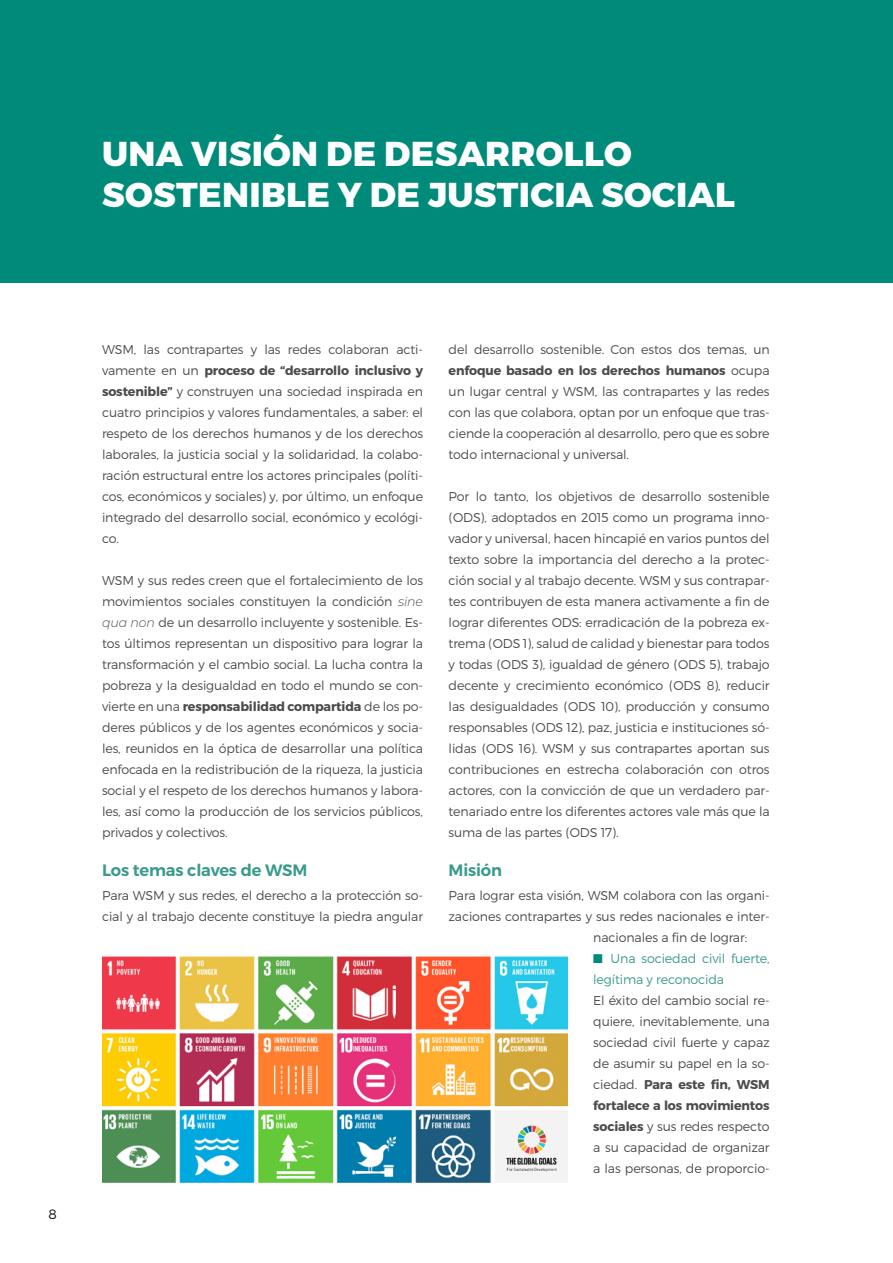
<style>
.page{position:relative;width:893px;height:1263px;background:#fff}
.page>*{position:absolute;margin:0;border:0;box-sizing:border-box;transform-origin:0 0}
.t1{font:800 34.5px/40.5px "Montserrat";letter-spacing:.01em;color:#fff}
.t2{font:600 16.5px "Montserrat";letter-spacing:-.01em;color:#3a9a8c}
.t3{font:300 13.5px "Montserrat";color:#000}
.t4{font:300 12.75px/21px "Montserrat";letter-spacing:-.01em;color:#4b4b4d;text-align:justify}
.t5{font:300 12.75px/21px "Montserrat";letter-spacing:-.01em;color:#3a9a8c}
.s1{font-weight:700}
.s2{font-style:italic}
.s3{color:#008a7a}
</style>
<div class="page">
<div style="left:0;top:0;width:893px;height:283px;background:#008a7a"></div>
<img style="left:102px;top:957px;width:466px;height:225px">
<h1 class="t1" style="left:102px;top:135px;width:634px">UNA VISIÓN DE DESARROLLO<br>SOSTENIBLE Y DE JUSTICIA SOCIAL</h1>
<p class="t3" style="left:48px;top:1206px;width:10px">8</p>
<p class="t4" style="left:102px;top:338px;width:323px">WSM, las contrapartes y las redes colaboran acti&shy;vamente en un <span class="s1">proceso de “desarrollo inclusivo y sostenible”</span> y construyen una sociedad inspirada en cuatro principios y valores fundamentales, a saber: el respeto de los derechos humanos y de los derechos laborales, la justicia social y la solidaridad, la colabo&shy;ración estructural entre los actores principales (políti&shy;cos, económicos y sociales) y, por último, un enfoque integrado del desarrollo social, económico y ecológi&shy;co.</p>
<p class="t4" style="left:102px;top:569px;width:323px">WSM y sus redes creen que el fortalecimiento de los movimientos sociales constituyen la condición <span class="s2">sine qua non</span> de un desarrollo incluyente y sostenible. Es&shy;tos últimos representan un dispositivo para lograr la transformación y el cambio social. La lucha contra la pobreza y la desigualdad en todo el mundo se con&shy;vierte en una <span class="s1">responsabilidad compartida</span> de los po&shy;deres públicos y de los agentes económicos y socia&shy;les, reunidos en la óptica de desarrollar una política enfocada en la redistribución de la riqueza, la justicia social y el respeto de los derechos humanos y labora&shy;les, así como la producción de los servicios públicos, privados y colectivos.</p>
<p class="t2" style="left:102px;top:859px;width:207px">Los temas claves de WSM</p>
<p class="t4" style="left:102px;top:884px;width:323px">Para WSM y sus redes, el derecho a la protección so&shy;cial y al trabajo decente constituye la piedra angular</p>
<p class="t4" style="left:449px;top:338px;width:323px">del desarrollo sostenible. Con estos dos temas, un <span class="s1">enfoque basado en los derechos humanos</span> ocupa un lugar central y WSM, las contrapartes y las redes con las que colabora, optan por un enfoque que tras&shy;ciende la cooperación al desarrollo, pero que es sobre todo internacional y universal.</p>
<p class="t4" style="left:449px;top:485px;width:323px">Por lo tanto, los objetivos de desarrollo sostenible (ODS), adoptados en 2015 como un programa inno&shy;vador y universal, hacen hincapié en varios puntos del texto sobre la importancia del derecho a la protec&shy;ción social y al trabajo decente. WSM y sus contrapar&shy;tes contribuyen de esta manera activamente a fin de lograr diferentes ODS: erradicación de la pobreza ex&shy;trema (ODS 1), salud de calidad y bienestar para todos y todas (ODS 3), igualdad de género (ODS 5), trabajo decente y crecimiento económico (ODS 8), reducir las desigualdades (ODS 10), producción y consumo responsables (ODS 12), paz, justicia e instituciones só&shy;lidas (ODS 16). WSM y sus contrapartes aportan sus contribuciones en estrecha colaboración con otros actores, con la convicción de que un verdadero par&shy;tenariado entre los diferentes actores vale más que la suma de las partes (ODS 17).</p>
<p class="t2" style="left:449px;top:859px;width:55px">Misión</p>
<p class="t4" style="left:449px;top:884px;width:323px">Para lograr esta visión, WSM colabora con las organi-</p>
<p class="t4" style="left:449px;top:905px;width:323px">zaciones contrapartes y sus redes nacionales e inter-</p>
<p class="t4" style="left:593px;top:926px;width:155px">nacionales a fin de lograr:</p>
<p class="t5" style="left:593px;top:947px;width:178px"><span class="s3">■</span> Una sociedad civil fuerte, legítima y reconocida</p>
<p class="t4" style="left:593px;top:989px;width:178px;text-align:left">El éxito del cambio social re&shy;quiere, inevitablemente, una sociedad civil fuerte y capaz de asumir su papel en la so&shy;ciedad. <span class="s1">Para este fin, WSM fortalece a los movimientos sociales</span> y sus redes respecto a su capacidad de organizar a las personas, de proporcio-</p>
</div>
